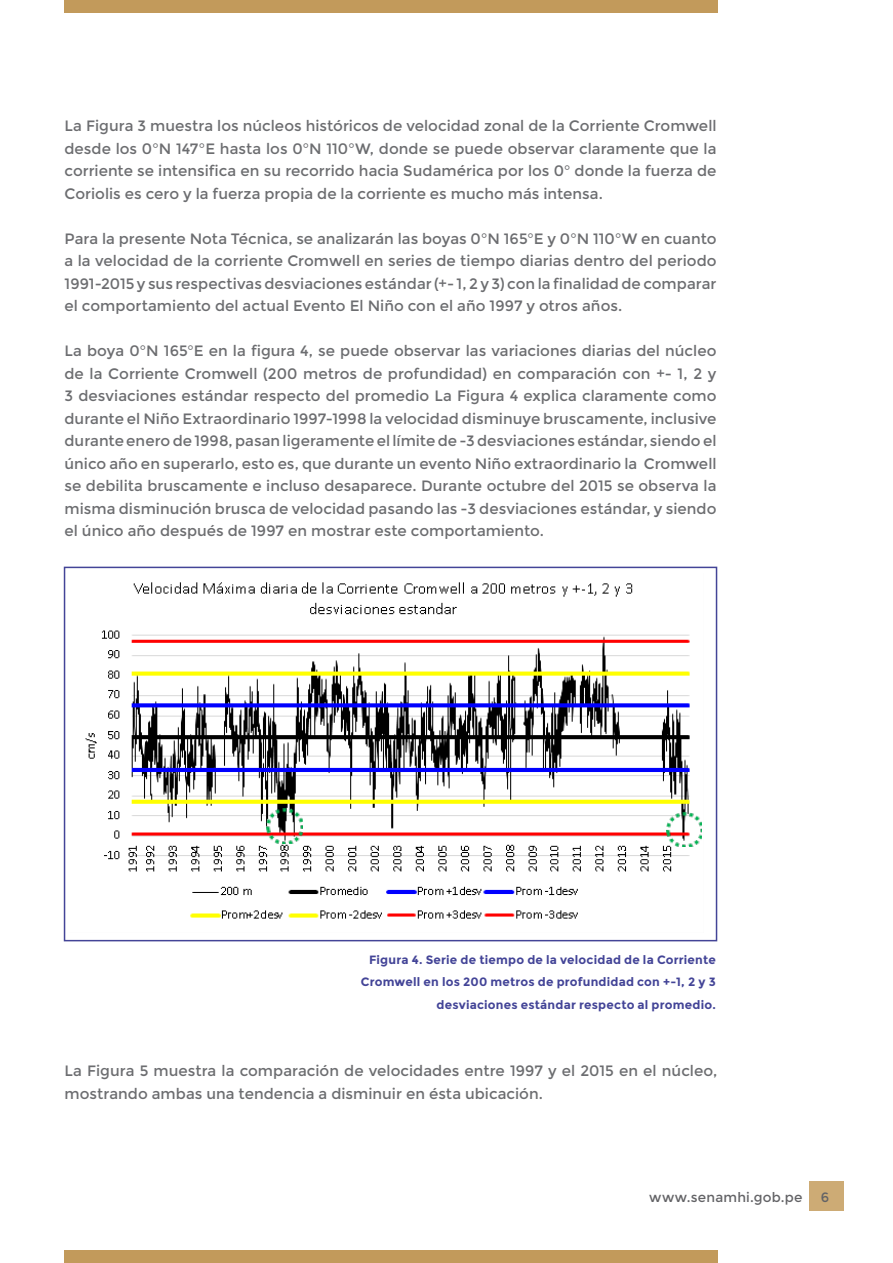
<style>
.page{position:relative;width:893px;height:1263px;background:#fff}
.page>*{position:absolute;margin:0;border:0;box-sizing:border-box;transform-origin:0 0}
.t1{font:15px/22.5px "Montserrat";color:#6c6d70;text-align:justify}
.t2{font:13.5px "Montserrat";letter-spacing:.015em;color:#636366}
.t3{font:700 12px/22.5px "Montserrat";letter-spacing:.015em;color:#434497;text-align:right}
</style>
<div class="page">
<div style="left:809px;top:1181px;width:34px;height:30px;background:#cdab75"></div>
<div style="left:64px;top:0;width:653px;height:13px;background:#c29a5b"></div>
<div style="left:64px;top:1250px;width:653px;height:13px;background:#c29a5b"></div>
<div style="left:64px;top:567px;width:653px;height:374px;border:2px solid #434497"></div>
<img style="left:85px;top:582px;width:617px;height:337px">
<img style="left:267px;top:809px;width:35px;height:34px">
<img style="left:666px;top:812px;width:35px;height:34px">
<p class="t1" style="left:65px;top:115px;width:653px">La Figura 3 muestra los núcleos históricos de velocidad zonal de la Corriente Cromwell desde los 0°N 147°E hasta los 0°N 110°W, donde se puede observar claramente que la corriente se intensifica en su recorrido hacia Sudamérica por los 0° donde la fuerza de Coriolis es cero y la fuerza propia de la corriente es mucho más intensa.</p>
<p class="t1" style="left:65px;top:227px;width:653px">Para la presente Nota Técnica, se analizarán las boyas 0°N 165°E y 0°N 110°W en cuanto a la velocidad de la corriente Cromwell en series de tiempo diarias dentro del periodo 1991-2015 y sus respectivas desviaciones estándar (+- 1, 2 y 3) con la finalidad de comparar el comportamiento del actual Evento El Niño con el año 1997 y otros años.</p>
<p class="t1" style="left:65px;top:340px;width:653px">La boya 0°N 165°E en la figura 4, se puede observar las variaciones diarias del núcleo de la Corriente Cromwell (200 metros de profundidad) en comparación con +- 1, 2 y 3 desviaciones estándar respecto del promedio La Figura 4 explica claramente como durante el Niño Extraordinario 1997-1998 la velocidad disminuye bruscamente, inclusive durante enero de 1998, pasan ligeramente el límite de -3 desviaciones estándar, siendo el único año en superarlo, esto es, que durante un evento Niño extraordinario la Cromwell se debilita bruscamente e incluso desaparece. Durante octubre del 2015 se observa la misma disminución brusca de velocidad pasando las -3 desviaciones estándar, y siendo el único año después de 1997 en mostrar este comportamiento.</p>
<p class="t3" style="left:361px;top:948px;width:356px">Figura 4. Serie de tiempo de la velocidad de la Corriente<br>Cromwell en los 200 metros de profundidad con +-1, 2 y 3 desviaciones estándar respecto al promedio.</p>
<p class="t1" style="left:65px;top:1060px;width:654px">La Figura 5 muestra la comparación de velocidades entre 1997 y el 2015 en el núcleo, mostrando ambas una tendencia a disminuir en ésta ubicación.</p>
<p class="t2" style="left:649px;top:1189px;width:155px">www.senamhi.gob.pe</p>
<p class="t2" style="left:821px;top:1189px;width:10px">6</p>
</div>
